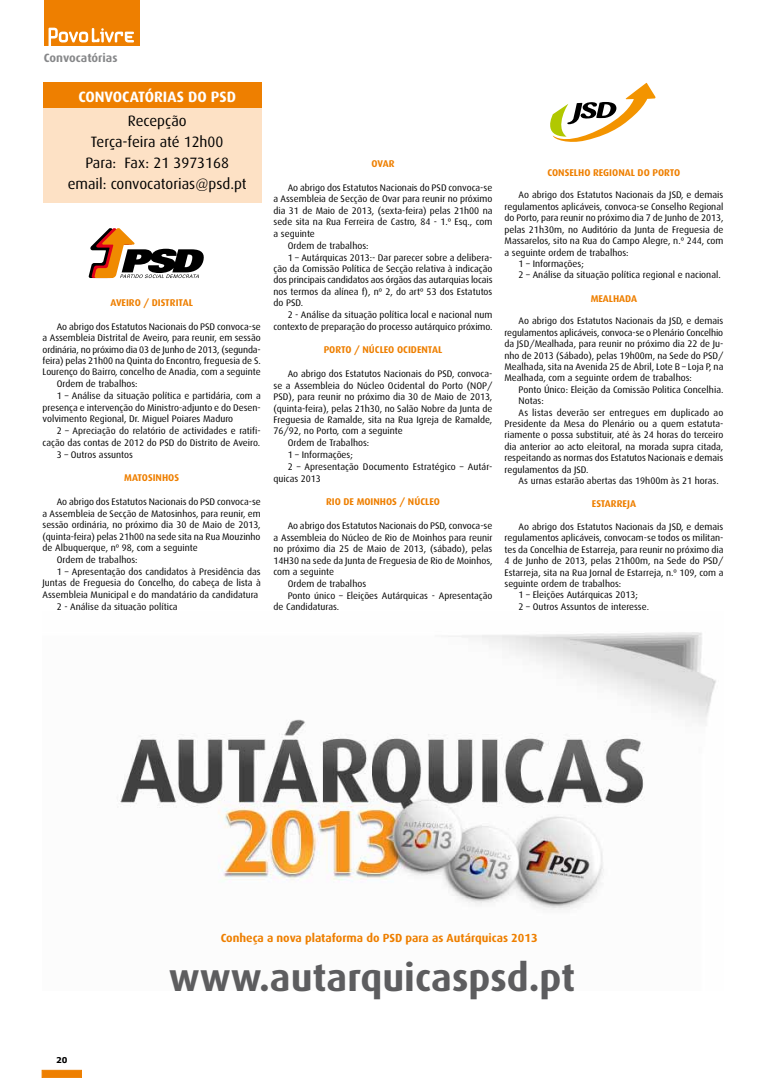
<style>
.page{position:relative;width:766px;height:1078px;background:#fff}
.page>*{position:absolute;margin:0;border:0;box-sizing:border-box;transform-origin:0 0}
.t1{font:700 38.5px "Dax";color:#5d5d5f}
.t2{font:15px/20.8px "Dax";color:#000;text-align:center}
.t3{font:700 15px "Dax";color:#fff}
.t4{font:700 12px "Dax";color:#87888a}
.t5{font:700 11.7px "Dax";color:#ee7f00}
.t6{font:700 9.8px "Dax";color:#ee7f00}
.t7{font:9.5px/11.4px "Dax";color:#000;text-align:justify}
.t8{font:700 8px "Verdana";color:#000}
</style>
<div class="page">
<div style="left:42px;top:1069px;width:40px;height:8px;background:#ee7f00;border:1px solid #ee7f00"></div>
<div style="left:43px;top:83px;width:218px;height:120px;background:#fde1c5"></div>
<div style="left:43px;top:83px;width:218px;height:25px;background:#ee7f00"></div>
<svg style="left:88px;top:228px;width:116px;height:50px"></svg>
<div style="left:44px;top:0;width:96px;height:45px;background:#ee7f00"></div>
<svg style="left:48px;top:28px;width:86px;height:18px"></svg>
<svg style="left:550px;top:82px;width:106px;height:60px"></svg>
<img style="left:119px;top:632px;width:597px;height:278px">
<p class="t4" style="left:44px;top:51px;width:75px">Convocatórias</p>
<h2 class="t3" style="left:78px;top:89px;width:159px">CONVOCATÓRIAS DO PSD</h2>
<h2 class="t2" style="left:68px;top:111px;width:180px">Recepção<br>Terça-feira até 12h00<br>Para: Fax: 21 3973168 email: convocatorias@psd.pt</h2>
<p class="t6" style="left:110px;top:297px;width:84px">AVEIRO / DISTRITAL</p>
<p class="t7" style="left:57px;top:321px;width:206px">Ao abrigo dos Estatutos Nacionais do PSD convoca-se</p>
<p class="t7" style="left:43px;top:332px;width:220px">a Assembleia Distrital de Aveiro, para reunir, em sessão</p>
<p class="t7" style="left:43px;top:343px;width:220px">ordinária, no próximo dia 03 de Junho de 2013, (segunda-</p>
<p class="t7" style="left:43px;top:355px;width:220px">feira) pelas 21h00 na Quinta do Encontro, freguesia de S.</p>
<p class="t7" style="left:43px;top:366px;width:220px">Lourenço do Bairro, concelho de Anadia, com a seguinte</p>
<p class="t7" style="left:57px;top:378px;width:82px">Ordem de trabalhos:</p>
<p class="t7" style="left:57px;top:390px;width:205px">1 – Análise da situação política e partidária, com a</p>
<p class="t7" style="left:43px;top:402px;width:220px">presença e intervenção do Ministro-adjunto e do Desen-</p>
<p class="t7" style="left:43px;top:413px;width:192px">volvimento Regional, Dr. Miguel Poiares Maduro</p>
<p class="t7" style="left:57px;top:425px;width:205px">2 – Apreciação do relatório de actividades e ratifi-</p>
<p class="t7" style="left:43px;top:436px;width:219px">cação das contas de 2012 do PSD do Distrito de Aveiro.</p>
<p class="t7" style="left:57px;top:448px;width:78px">3 – Outros assuntos</p>
<p class="t6" style="left:124px;top:472px;width:56px">MATOSINHOS</p>
<p class="t7" style="left:57px;top:496px;width:206px">Ao abrigo dos Estatutos Nacionais do PSD convoca-se</p>
<p class="t7" style="left:43px;top:507px;width:220px">a Assembleia de Secção de Matosinhos, para reunir, em</p>
<p class="t7" style="left:43px;top:519px;width:220px">sessão ordinária, no próximo dia 30 de Maio de 2013,</p>
<p class="t7" style="left:43px;top:530px;width:219px">(quinta-feira) pelas 21h00 na sede sita na Rua Mouzinho</p>
<p class="t7" style="left:43px;top:542px;width:156px">de Albuquerque, nº 98, com a seguinte</p>
<p class="t7" style="left:57px;top:554px;width:82px">Ordem de trabalhos:</p>
<p class="t7" style="left:57px;top:566px;width:205px">1 – Apresentação dos candidatos à Presidência das</p>
<p class="t7" style="left:43px;top:577px;width:220px">Juntas de Freguesia do Concelho, do cabeça de lista à</p>
<p class="t7" style="left:43px;top:588px;width:217px">Assembleia Municipal e do mandatário da candidatura</p>
<p class="t7" style="left:57px;top:600px;width:122px">2 - Análise da situação política</p>
<p class="t6" style="left:371px;top:158px;width:24px">OVAR</p>
<p class="t7" style="left:287px;top:182px;width:206px">Ao abrigo dos Estatutos Nacionais do PSD convoca-se</p>
<p class="t7" style="left:273px;top:193px;width:220px">a Assembleia de Secção de Ovar para reunir no próximo</p>
<p class="t7" style="left:273px;top:205px;width:220px">dia 31 de Maio de 2013, (sexta-feira) pelas 21h00 na</p>
<p class="t7" style="left:273px;top:216px;width:220px">sede sita na Rua Ferreira de Castro, 84 - 1.º Esq., com</p>
<p class="t7" style="left:273px;top:228px;width:43px">a seguinte</p>
<p class="t7" style="left:287px;top:240px;width:82px">Ordem de trabalhos:</p>
<p class="t7" style="left:287px;top:252px;width:206px">1 – Autárquicas 2013:- Dar parecer sobre a delibera-</p>
<p class="t7" style="left:273px;top:263px;width:220px">ção da Comissão Política de Secção relativa à indicação</p>
<p class="t7" style="left:273px;top:274px;width:220px">dos principais candidatos aos órgãos das autarquias locais</p>
<p class="t7" style="left:273px;top:286px;width:220px">nos termos da alínea f), nº 2, do artº 53 dos Estatutos</p>
<p class="t7" style="left:273px;top:297px;width:31px">do PSD.</p>
<p class="t7" style="left:287px;top:309px;width:206px">2 - Análise da situação política local e nacional num</p>
<p class="t7" style="left:273px;top:321px;width:220px">contexto de preparação do processo autárquico próximo.</p>
<p class="t6" style="left:323px;top:344px;width:120px">PORTO / NÚCLEO OCIDENTAL</p>
<p class="t7" style="left:287px;top:368px;width:206px">Ao abrigo dos Estatutos Nacionais do PSD, convoca-</p>
<p class="t7" style="left:273px;top:380px;width:220px">se a Assembleia do Núcleo Ocidental do Porto (NOP/</p>
<p class="t7" style="left:273px;top:391px;width:220px">PSD), para reunir no próximo dia 30 de Maio de 2013,</p>
<p class="t7" style="left:273px;top:402px;width:220px">(quinta-feira), pelas 21h30, no Salão Nobre da Junta de</p>
<p class="t7" style="left:273px;top:414px;width:220px">Freguesia de Ramalde, sita na Rua Igreja de Ramalde,</p>
<p class="t7" style="left:273px;top:425px;width:131px">76/92, no Porto, com a seguinte</p>
<p class="t7" style="left:287px;top:437px;width:83px">Ordem de Trabalhos:</p>
<p class="t7" style="left:287px;top:449px;width:67px">1 – Informações;</p>
<p class="t7" style="left:287px;top:461px;width:206px">2 – Apresentação Documento Estratégico – Autár-</p>
<p class="t7" style="left:273px;top:472px;width:49px">quicas 2013</p>
<p class="t6" style="left:326px;top:496px;width:115px">RIO DE MOINHOS / NÚCLEO</p>
<p class="t7" style="left:287px;top:520px;width:206px">Ao abrigo dos Estatutos Nacionais do PSD, convoca-se</p>
<p class="t7" style="left:273px;top:532px;width:220px">a Assembleia do Núcleo de Rio de Moinhos para reunir</p>
<p class="t7" style="left:273px;top:543px;width:220px">no próximo dia 25 de Maio de 2013, (sábado), pelas</p>
<p class="t7" style="left:273px;top:554px;width:220px">14H30 na sede da Junta de Freguesia de Rio de Moinhos,</p>
<p class="t7" style="left:273px;top:566px;width:62px">com a seguinte</p>
<p class="t7" style="left:287px;top:578px;width:80px">Ordem de trabalhos</p>
<p class="t7" style="left:287px;top:590px;width:206px">Ponto único – Eleições Autárquicas - Apresentação</p>
<p class="t7" style="left:273px;top:601px;width:67px">de Candidaturas.</p>
<p class="t6" style="left:547px;top:167px;width:134px">CONSELHO REGIONAL DO PORTO</p>
<p class="t7" style="left:518px;top:189px;width:206px">Ao abrigo dos Estatutos Nacionais da JSD, e demais</p>
<p class="t7" style="left:504px;top:201px;width:220px">regulamentos aplicáveis, convoca-se Conselho Regional</p>
<p class="t7" style="left:504px;top:212px;width:220px">do Porto, para reunir no próximo dia 7 de Junho de 2013,</p>
<p class="t7" style="left:504px;top:224px;width:220px">pelas 21h30m, no Auditório da Junta de Freguesia de</p>
<p class="t7" style="left:504px;top:235px;width:220px">Massarelos, sito na Rua do Campo Alegre, n.º 244, com</p>
<p class="t7" style="left:504px;top:246px;width:126px">a seguinte ordem de trabalhos:</p>
<p class="t7" style="left:518px;top:258px;width:67px">1 – Informações;</p>
<p class="t7" style="left:518px;top:269px;width:203px">2 – Análise da situação política regional e nacional.</p>
<p class="t6" style="left:590px;top:292px;width:48px">MEALHADA</p>
<p class="t7" style="left:504px;top:315px;width:220px;text-indent:14px">Ao abrigo dos Estatutos Nacionais da JSD, e demais regulamentos aplicáveis, convoca-se o Plenário Concelhio da JSD/Mealhada, para reunir no próximo dia 22 de Ju&shy;nho de 2013 (Sábado), pelas 19h00m, na Sede do PSD/ Mealhada, sita na Avenida 25 de Abril, Lote B – Loja P, na Mealhada, com a seguinte ordem de trabalhos:</p>
<p class="t7" style="left:518px;top:384px;width:206px">Ponto Único: Eleição da Comissão Politica Concelhia.</p>
<p class="t7" style="left:518px;top:395px;width:27px">Notas:</p>
<p class="t7" style="left:518px;top:406px;width:206px">As listas deverão ser entregues em duplicado ao</p>
<p class="t7" style="left:504px;top:418px;width:220px">Presidente da Mesa do Plenário ou a quem estatuta-</p>
<p class="t7" style="left:504px;top:429px;width:220px">riamente o possa substituir, até às 24 horas do terceiro</p>
<p class="t7" style="left:504px;top:441px;width:220px">dia anterior ao acto eleitoral, na morada supra citada,</p>
<p class="t7" style="left:504px;top:452px;width:220px">respeitando as normas dos Estatutos Nacionais e demais</p>
<p class="t7" style="left:504px;top:463px;width:86px">regulamentos da JSD.</p>
<p class="t7" style="left:518px;top:475px;width:201px">As urnas estarão abertas das 19h00m às 21 horas.</p>
<p class="t6" style="left:591px;top:498px;width:46px">ESTARREJA</p>
<p class="t7" style="left:518px;top:521px;width:206px">Ao abrigo dos Estatutos Nacionais da JSD, e demais</p>
<p class="t7" style="left:504px;top:532px;width:220px">regulamentos aplicáveis, convocam-se todos os militan-</p>
<p class="t7" style="left:504px;top:544px;width:220px">tes da Concelhia de Estarreja, para reunir no próximo dia</p>
<p class="t7" style="left:504px;top:555px;width:220px">4 de Junho de 2013, pelas 21h00m, na Sede do PSD/</p>
<p class="t7" style="left:504px;top:566px;width:220px">Estarreja, sita na Rua Jornal de Estarreja, n.º 109, com a</p>
<p class="t7" style="left:504px;top:578px;width:118px">seguinte ordem de trabalhos:</p>
<p class="t7" style="left:518px;top:589px;width:121px">1 – Eleições Autárquicas 2013;</p>
<p class="t7" style="left:518px;top:601px;width:132px">2 – Outros Assuntos de interesse.</p>
<p class="t5" style="left:221px;top:930px;width:318px">Conheça a nova plataforma do PSD para as Autárquicas 2013</p>
<p class="t8" style="left:56px;top:1054px;width:13px">20</p>
<h1 class="t1" style="left:169px;top:955px;width:407px">www.autarquicaspsd.pt</h1>
</div>
